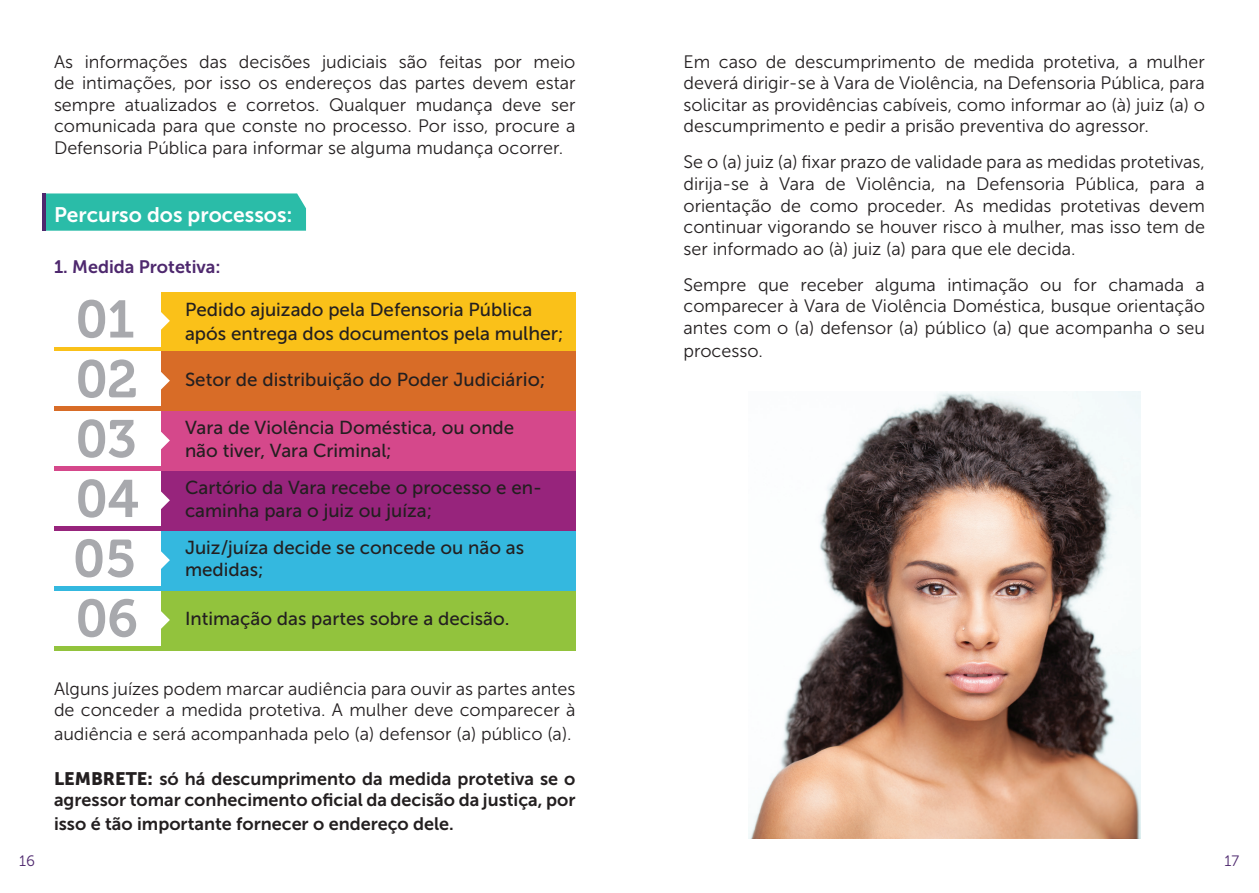
<style>
.page{position:relative;width:1259px;height:893px;background:#fff}
.page>*{position:absolute;margin:0;border:0;box-sizing:border-box;transform-origin:0 0}
.t1{font:52.5px "Museo 700";letter-spacing:-.005em;color:#a8a9ad}
.t2{font:21px "Museo Sans 700";color:#fff}
.t3{font:18.75px/22.5px "Museo Sans 500";color:#231f20}
.t4{font:18px/21.6px "Museo Sans 300";color:#231f20;text-align:justify}
.t5{font:18px/21.6px "Museo Sans 700";color:#231f20}
.t6{font:18px "Museo Sans 700";color:#4e286e}
.t7{font:15px "Museo Sans 300";color:#4e286e}
.s1{font-size:19.5px}
.s2{font-size:18px}
.s3{font-family:"Museo Sans 900"}
</style>
<div class="page">
<div style="left:46px;top:193px;width:260px;height:38px;background:#2abca8"></div>
<hr style="left:43px;top:193px;width:3px;height:38px;background:#4e286e">
<div style="left:54px;top:292px;width:521px;height:59px;background:#fac119"></div>
<div style="left:54px;top:411px;width:521px;height:60px;background:#d5488b"></div>
<div style="left:54px;top:531px;width:521px;height:60px;background:#34b8df"></div>
<div style="left:54px;top:351px;width:521px;height:60px;background:#d86c27"></div>
<div style="left:54px;top:471px;width:521px;height:60px;background:#97247c"></div>
<div style="left:54px;top:591px;width:521px;height:60px;background:#92c33d"></div>
<div style="left:54px;top:292px;width:106px;height:55px;background:#fff"></div>
<svg style="left:160px;top:301px;width:10px;height:40px"></svg>
<div style="left:54px;top:411px;width:106px;height:55px;background:#fff"></div>
<svg style="left:160px;top:420px;width:10px;height:40px"></svg>
<div style="left:54px;top:531px;width:106px;height:55px;background:#fff"></div>
<svg style="left:160px;top:540px;width:10px;height:40px"></svg>
<div style="left:54px;top:351px;width:106px;height:55px;background:#fff"></div>
<svg style="left:160px;top:361px;width:10px;height:40px"></svg>
<div style="left:54px;top:471px;width:106px;height:55px;background:#fff"></div>
<svg style="left:160px;top:480px;width:10px;height:40px"></svg>
<div style="left:54px;top:591px;width:106px;height:55px;background:#fff"></div>
<svg style="left:160px;top:600px;width:10px;height:40px"></svg>
<img style="left:748px;top:392px;width:392px;height:447px">
<p class="t4" style="left:54px;top:51px;width:523px">As informações das decisões judiciais são feitas por meio de intimações, por isso os endereços das partes devem estar sempre atualizados e corretos. Qualquer mudança deve ser comunicada para que conste no processo. Por isso, procure a Defensoria Pública para informar se alguma mudança ocorrer.</p>
<p class="t2" style="left:54px;top:203px;width:240px">Percurso dos processos:</p>
<p class="t6" style="left:54px;top:256px;width:168px">1. Medida Protetiva:</p>
<h1 class="t1" style="left:76px;top:290px;width:61px">01</h1>
<h1 class="t1" style="left:76px;top:350px;width:64px">02</h1>
<h1 class="t1" style="left:76px;top:410px;width:62px">03</h1>
<h1 class="t1" style="left:76px;top:470px;width:65px">04</h1>
<h1 class="t1" style="left:73px;top:529px;width:65px">05</h1>
<h1 class="t1" style="left:76px;top:589px;width:64px">06</h1>
<p class="t3" style="left:185px;top:298px;width:380px;line-height:23.4px">Pedido ajuizado pela Defensoria Pública após entrega dos documentos pela mu<span class="s1">lher</span><span class="s2">;</span></p>
<p class="t3" style="left:185px;top:369px;width:362px">Setor de distribuição do Poder Judiciá<span class="s1">rio;</span></p>
<p class="t3" style="left:185px;top:417px;width:331px">Vara de Violência Doméstica, ou onde não tiver, Vara Criminal;</p>
<p class="t3" style="left:185px;top:476px;width:358px">Cartório da Vara recebe o processo e en&shy;caminha para o juiz ou juíza;</p>
<p class="t3" style="left:185px;top:536px;width:341px">Juiz/juíza decide se concede ou não as medidas;</p>
<p class="t3" style="left:185px;top:607px;width:326px">Intimação das partes sobre a decisão.</p>
<p class="t4" style="left:54px;top:678px;width:523px">Alguns juízes podem marcar audiência para ouvir as partes antes de conceder a medida protetiva. A mulher deve comparecer à</p>
<p class="t4" style="left:54px;top:723px;width:519px">audiência e será acompanhada pelo (a) defensor (a) público (a).</p>
<p class="t5" style="left:54px;top:767px;width:523px"><span class="s3">LEMBRETE:</span> só há descumprimento da medida protetiva se o agressor tomar conhecimento oficial da decisão da justiça, por</p>
<p class="t5" style="left:54px;top:812px;width:401px">isso é tão importante fornecer o endereço dele.</p>
<p class="t4" style="left:683px;top:51px;width:523px">Em caso de descumprimento de medida protetiva, a mulher deverá dirigir-se à Vara de Violência, na Defensoria Pública, para solicitar as providências cabíveis, como informar ao (à) juiz (a) o descumprimento e pedir a prisão preventiva do agressor.</p>
<p class="t4" style="left:683px;top:151px;width:523px">Se o (a) juiz (a) fixar prazo de validade para as medidas protetivas, dirija-se à Vara de Violência, na Defensoria Pública, para a orientação de como proceder. As medidas protetivas devem continuar vigorando se houver risco à mulher, mas isso tem de ser informado ao (à) juiz (a) para que ele decida.</p>
<p class="t4" style="left:683px;top:274px;width:523px">Sempre que receber alguma intimação ou for chamada a comparecer à Vara de Violência Doméstica, busque orientação antes com o (a) defensor (a) público (a) que acompanha o seu</p>
<p class="t4" style="left:683px;top:340px;width:81px">processo.</p>
<p class="t7" style="left:19px;top:853px;width:17px">16</p>
<p class="t7" style="left:1224px;top:853px;width:16px">17</p>
</div>
